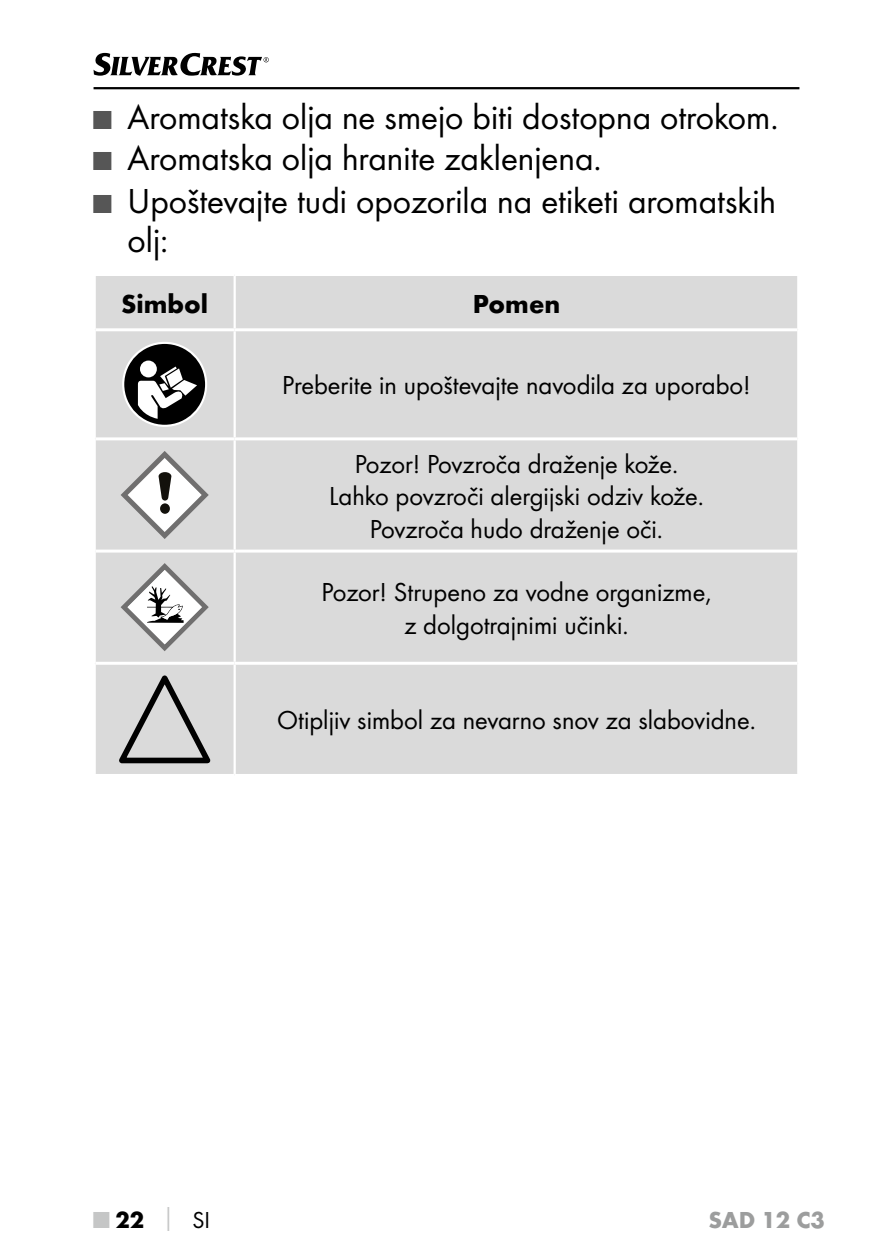
<style>
.page{position:relative;width:893px;height:1259px;background:#fff}
.page>*{position:absolute;margin:0;border:0;box-sizing:border-box;transform-origin:0 0}
.t1{font:36px/39px "Futura Boo";color:#000}
.t2{font:27px/32.4px "Futura Boo";color:#000;text-align:center}
.t3{font:700 27px "Futura";color:#000}
.t4{font:700 24px "Futura";color:#9c9d9d}
.t5{font:700 24px "Futura";color:#c5c6c6}
.s1{font-size:27px;color:#565656}
.s2{color:#000}
.s3{font-family:"Futura Boo";font-weight:400;color:#000}
</style>
<div class="page">
<hr style="left:94px;top:87px;width:705px;height:2px;background:#000">
<svg style="left:94px;top:53px;width:175px;height:23px"></svg>
<div style="left:96px;top:276px;width:701px;height:498px;background:#dadada"></div>
<hr style="left:96px;top:328px;width:139px;height:3px;background:#fff">
<hr style="left:235px;top:328px;width:562px;height:3px;background:#fff">
<hr style="left:96px;top:437px;width:139px;height:3px;background:#fff">
<hr style="left:235px;top:437px;width:562px;height:3px;background:#fff">
<hr style="left:96px;top:549px;width:139px;height:3px;background:#fff">
<hr style="left:235px;top:549px;width:562px;height:3px;background:#fff">
<hr style="left:96px;top:662px;width:139px;height:3px;background:#fff">
<hr style="left:235px;top:662px;width:562px;height:3px;background:#fff">
<hr style="left:234px;top:276px;width:2px;height:52px;background:#fff">
<hr style="left:234px;top:331px;width:2px;height:106px;background:#fff">
<hr style="left:234px;top:440px;width:2px;height:109px;background:#fff">
<hr style="left:234px;top:552px;width:2px;height:110px;background:#fff">
<hr style="left:234px;top:665px;width:2px;height:109px;background:#fff">
<svg style="left:122px;top:342px;width:85px;height:85px"></svg>
<div style="left:124px;top:344px;width:81px;height:81px;background:#000;border-radius:50%"></div>
<svg style="left:140px;top:360px;width:17px;height:17px"></svg>
<svg style="left:138px;top:366px;width:59px;height:53px"></svg>
<svg style="left:121px;top:451px;width:88px;height:88px"></svg>
<svg style="left:121px;top:563px;width:88px;height:88px"></svg>
<svg style="left:119px;top:675px;width:91px;height:88px;background:#b1b1b1"></svg>
<h1 class="t1" style="left:94px;top:97px;width:682px"><span class="s1">■</span> Aromatska olja ne smejo biti dostopna otrokom.</h1>
<h1 class="t1" style="left:94px;top:138px;width:505px"><span class="s1">■</span> Aromatska olja hranite zaklenjena.</h1>
<h1 class="t1" style="left:128px;top:182px;width:650px;text-indent:-34px"><span class="s1">■</span> Upoštevajte tudi opozorila na etiketi aromatskih olj:</h1>
<p class="t3" style="left:121px;top:287px;width:89px">Simbol</p>
<p class="t3" style="left:473px;top:287px;width:89px">Pomen</p>
<p class="t2" style="left:282px;top:369px;width:470px">Preberite in upoštevajte navodila za uporabo!</p>
<p class="t2" style="left:329px;top:447px;width:373px">Pozor! Povzroča draženje kože.<br>Lahko povzroči alergijski odziv kože.<br>Povzroča hudo draženje oči.</p>
<p class="t2" style="left:322px;top:576px;width:391px">Pozor! Strupeno za vodne organizme, z dolgotrajnimi učinki.</p>
<p class="t2" style="left:277px;top:704px;width:477px">Otipljiv simbol za nevarno snov za slabovidne.</p>
<p class="t5" style="left:94px;top:1204px;width:118px">■ <span class="s2">22</span> │ <span class="s3">SI</span></p>
<p class="t4" style="left:708px;top:1205px;width:118px">SAD 12 C3</p>
</div>
